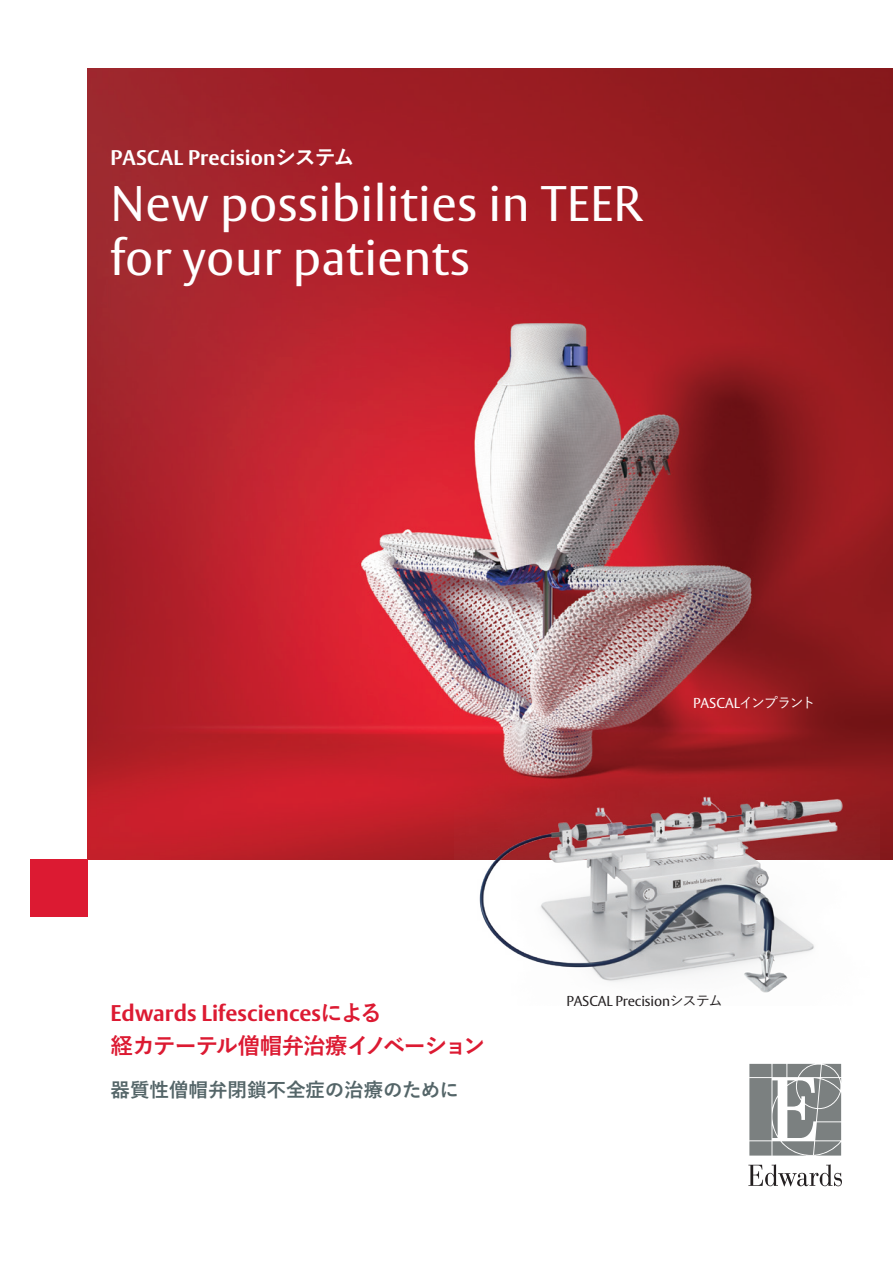
<style>
.page{position:relative;width:893px;height:1263px;background:#fff}
.page>*{position:absolute;margin:0;border:0;box-sizing:border-box;transform-origin:0 0}
.t1{font:49.5px/54px "Vesta Pro";letter-spacing:.01em;color:#fff}
.t2{font:700 22.5px "Vesta Pro";letter-spacing:.005em;color:#dc1a32}
.t3{font:700 22.5px "Yu Go Pr 6 N";letter-spacing:-.06em;color:#dc1a32}
.t4{font:700 21px "Vesta Pro";letter-spacing:.01em;color:#fff}
.t5{font:700 19.5px "Yu Go Pr 6 N";color:#546568}
.t6{font:14.25px "Vesta Pro";letter-spacing:-.01em;color:#231f20}
.t7{font:14.25px "Vesta Pro";color:#fff}
.s1{font-family:"Yu Go Pr 6 N"}
.s2{font-family:"Yu Go Pr 6 N";font-weight:500}
</style>
<div class="page">
<img style="left:87px;top:68px;width:806px;height:791px">
<svg style="left:749px;top:1064px;width:92px;height:91px"></svg>
<svg style="left:748px;top:1164px;width:94px;height:22px"></svg>
<div style="left:30px;top:859px;width:57px;height:57px;background:#dc1a32"></div>
<img style="left:455px;top:772px;width:425px;height:221px">
<p class="t4" style="left:111px;top:145px;width:246px">PASCAL Precision<span class="s1">システム</span></p>
<p class="t1" style="left:111px;top:176px;width:533px">New possibilities in TEER for your patients</p>
<p class="t7" style="left:693px;top:695px;width:124px">PASCAL<span class="s2">インプラント</span></p>
<p class="t2" style="left:111px;top:999px;width:273px">Edwards Lifesciences<span class="s1">による</span></p>
<p class="t3" style="left:111px;top:1033px;width:377px">経カテーテル僧帽弁治療イノベーション</p>
<p class="t5" style="left:111px;top:1078px;width:350px">器質性僧帽弁閉鎖不全症の治療のために</p>
<p class="t6" style="left:566px;top:992px;width:158px">PASCAL Precision<span class="s2">システム</span></p>
</div>
